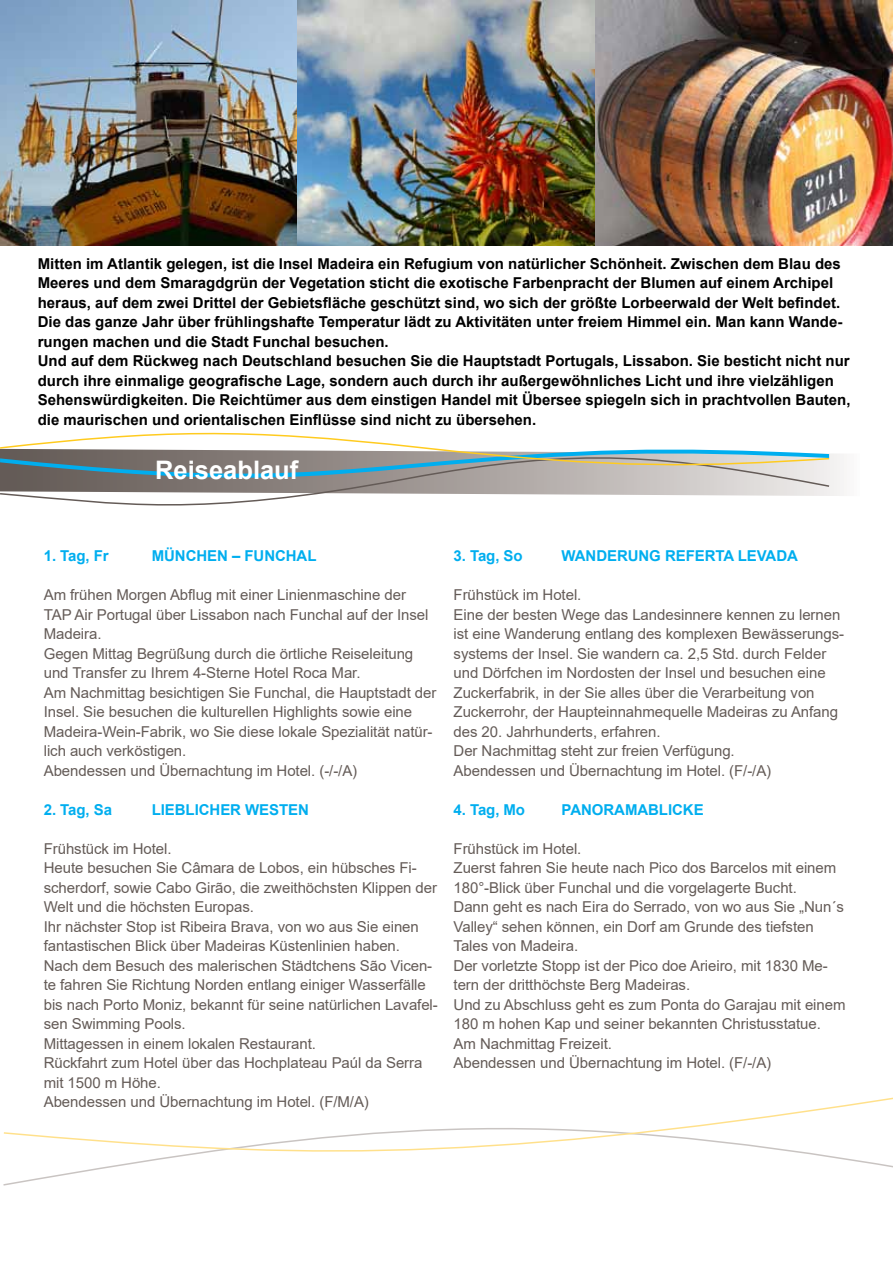
<style>
.page{position:relative;width:893px;height:1263px;background:#fff}
.page>*{position:absolute;margin:0;border:0;box-sizing:border-box;transform-origin:0 0}
.t1{font:700 25.5px "Arial";color:#fff}
.t2{font:15px/19.5px "Arial";letter-spacing:-.005em;color:#645b57}
.t3{font:700 15px/19.5px "Arial";color:#000}
.t4{font:700 15px "Arial";letter-spacing:-.005em;color:#00aeef}
</style>
<div class="page">
<img style="left:0;top:0;width:893px;height:246px">
<svg style="left:18px;top:496px;width:285px;height:10px"></svg>
<svg style="left:0;top:432px;width:844px;height:64px"></svg>
<svg style="left:3px;top:1097px;width:890px;height:69px"></svg>
<p class="t3" style="left:38px;top:254px;width:814px">Mitten im Atlantik gelegen, ist die Insel Madeira ein Refugium von natürlicher Schönheit. Zwischen dem Blau des Meeres und dem Smaragdgrün der Vegetation sticht die exotische Farbenpracht der Blumen auf einem Archipel heraus, auf dem zwei Drittel der Gebietsfläche geschützt sind, wo sich der größte Lorbeerwald der Welt befindet.<br>Die das ganze Jahr über frühlingshafte Temperatur lädt zu Aktivitäten unter freiem Himmel ein. Man kann Wande&shy;rungen machen und die Stadt Funchal besuchen.<br>Und auf dem Rückweg nach Deutschland besuchen Sie die Hauptstadt Portugals, Lissabon. Sie besticht nicht nur durch ihre einmalige geografische Lage, sondern auch durch ihr außergewöhnliches Licht und ihre vielzähligen Sehenswürdigkeiten. Die Reichtümer aus dem einstigen Handel mit Übersee spiegeln sich in prachtvollen Bauten, die maurischen und orientalischen Einflüsse sind nicht zu übersehen.</p>
<h1 class="t1" style="left:155px;top:452px;width:145px">Reiseablauf</h1>
<p class="t4" style="left:44px;top:545px;width:66px">1. Tag, Fr</p>
<p class="t4" style="left:152px;top:545px;width:166px">MÜNCHEN – FUNCHAL</p>
<p class="t2" style="left:44px;top:585px;width:394px">Am frühen Morgen Abflug mit einer Linienmaschine der TAP Air Portugal über Lissabon nach Funchal auf der Insel Madeira.<br>Gegen Mittag Begrüßung durch die örtliche Reiseleitung und Transfer zu Ihrem 4-Sterne Hotel Roca Mar.<br>Am Nachmittag besichtigen Sie Funchal, die Hauptstadt der Insel. Sie besuchen die kulturellen Highlights sowie eine Madeira-Wein-Fabrik, wo Sie diese lokale Spezialität natür&shy;lich auch verköstigen.<br>Abendessen und Übernachtung im Hotel. (-/-/A)</p>
<p class="t4" style="left:44px;top:799px;width:70px">2. Tag, Sa</p>
<p class="t4" style="left:152px;top:799px;width:159px">LIEBLICHER WESTEN</p>
<p class="t2" style="left:44px;top:838px;width:396px">Frühstück im Hotel.<br>Heute besuchen Sie Câmara de Lobos, ein hübsches Fi&shy;scherdorf, sowie Cabo Girão, die zweithöchsten Klippen der Welt und die höchsten Europas.<br>Ihr nächster Stop ist Ribeira Brava, von wo aus Sie einen fantastischen Blick über Madeiras Küstenlinien haben.<br>Nach dem Besuch des malerischen Städtchens São Vicen&shy;te fahren Sie Richtung Norden entlang einiger Wasserfälle bis nach Porto Moniz, bekannt für seine natürlichen Lavafel&shy;sen Swimming Pools.<br>Mittagessen in einem lokalen Restaurant.<br>Rückfahrt zum Hotel über das Hochplateau Paúl da Serra mit 1500 m Höhe.<br>Abendessen und Übernachtung im Hotel. (F/M/A)</p>
<p class="t4" style="left:454px;top:545px;width:71px">3. Tag, So</p>
<p class="t4" style="left:562px;top:545px;width:238px">WANDERUNG REFERTA LEVADA</p>
<p class="t2" style="left:454px;top:585px;width:392px">Frühstück im Hotel.<br>Eine der besten Wege das Landesinnere kennen zu lernen ist eine Wanderung entlang des komplexen Bewässerungs&shy;systems der Insel. Sie wandern ca. 2,5 Std. durch Felder und Dörfchen im Nordosten der Insel und besuchen eine Zuckerfabrik, in der Sie alles über die Verarbeitung von Zuckerrohr, der Haupteinnahmequelle Madeiras zu Anfang des 20. Jahrhunderts, erfahren.<br>Der Nachmittag steht zur freien Verfügung.<br>Abendessen und Übernachtung im Hotel. (F/-/A)</p>
<p class="t4" style="left:454px;top:799px;width:73px">4. Tag, Mo</p>
<p class="t4" style="left:562px;top:799px;width:144px">PANORAMABLICKE</p>
<p class="t2" style="left:454px;top:838px;width:393px">Frühstück im Hotel.<br>Zuerst fahren Sie heute nach Pico dos Barcelos mit einem 180°-Blick über Funchal und die vorgelagerte Bucht.<br>Dann geht es nach Eira do Serrado, von wo aus Sie „Nun´s Valley“ sehen können, ein Dorf am Grunde des tiefsten Tales von Madeira.<br>Der vorletzte Stopp ist der Pico doe Arieiro, mit 1830 Me&shy;tern der dritthöchste Berg Madeiras.<br>Und zu Abschluss geht es zum Ponta do Garajau mit einem 180 m hohen Kap und seiner bekannten Christusstatue.<br>Am Nachmittag Freizeit.<br>Abendessen und Übernachtung im Hotel. (F/-/A)</p>
</div>
